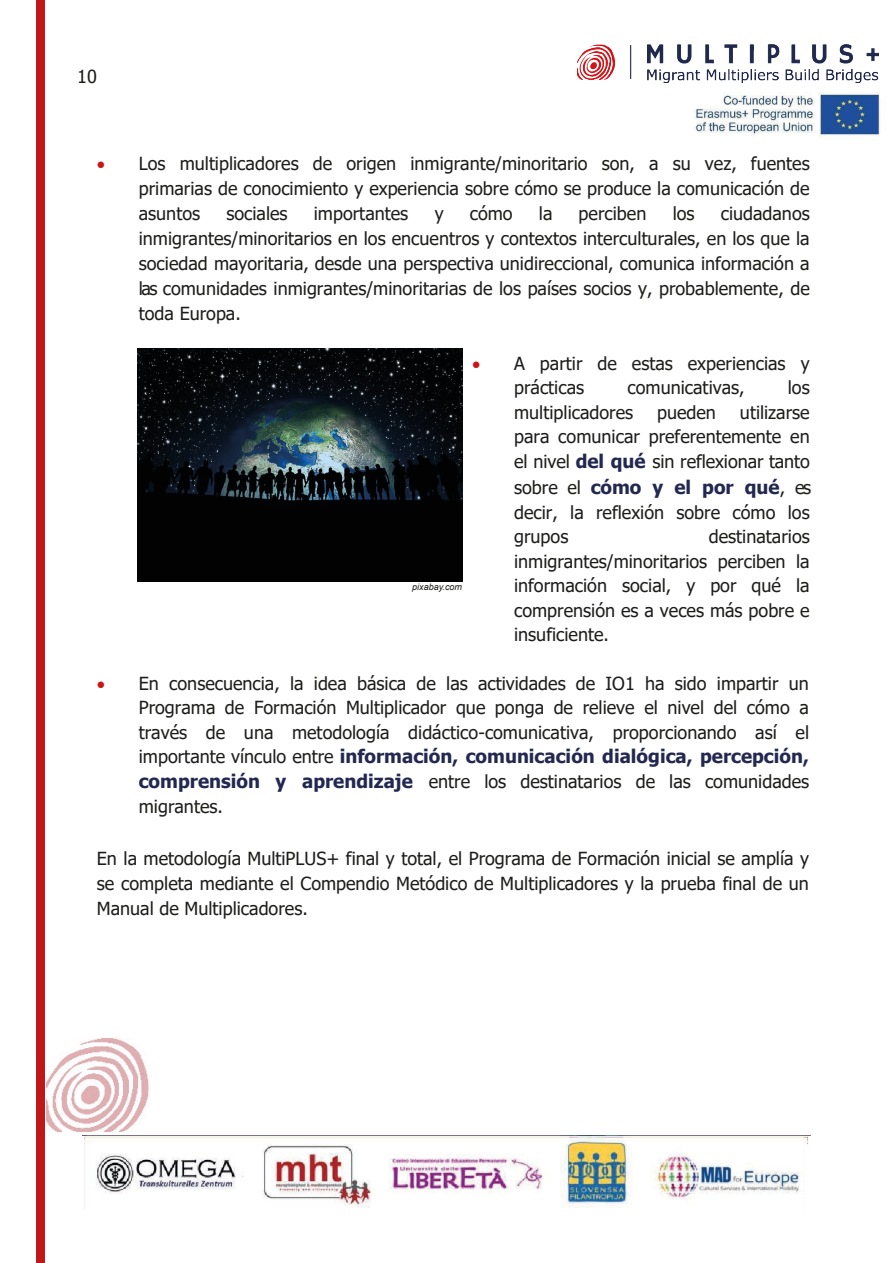
<style>
.page{position:relative;width:893px;height:1263px;background:#fff}
.page>*{position:absolute;margin:0;border:0;box-sizing:border-box;transform-origin:0 0}
.t1{font:700 18.75px "Tahoma";color:#22284f}
.t2{font:18px/25px "Tahoma";color:#1d1d1b;text-align:justify}
.t3{font:italic 9px "Arial";color:#1d1d1b}
.s1{color:#cc1517}
.s2{font-weight:700;font-size:18.75px;color:#22284f}
.s3{font-weight:400;font-size:18px;color:#1d1d1b}
</style>
<div class="page">
<img style="left:83px;top:1135px;width:727px;height:73px">
<img style="left:46px;top:1038px;width:103px;height:93px">
<div style="left:36px;top:0;width:9px;height:1263px;background:#c11718"></div>
<img style="left:577px;top:44px;width:301px;height:38px">
<img style="left:692px;top:92px;width:188px;height:46px">
<img style="left:137px;top:349px;width:325px;height:232px">
<p class="t2" style="left:77px;top:63px;width:21px">10</p>
<p class="t2" style="left:139px;top:152px;width:672px;text-indent:-42px"><span class="s1">•</span> Los multiplicadores de origen inmigrante/minoritario son, a su vez, fuentes primarias de conocimiento y experiencia sobre cómo se produce la comunicación de asuntos</p>
<p class="t2" style="left:226px;top:202px;width:63px">sociales</p>
<p class="t2" style="left:314px;top:202px;width:96px">importantes</p>
<p class="t2" style="left:435px;top:202px;width:10px">y</p>
<p class="t2" style="left:470px;top:202px;width:44px">cómo</p>
<p class="t2" style="left:539px;top:202px;width:15px">la</p>
<p class="t2" style="left:579px;top:202px;width:69px">perciben</p>
<p class="t2" style="left:673px;top:202px;width:23px">los</p>
<p class="t2" style="left:139px;top:202px;width:673px;text-indent:582px">ciudadanos inmigrantes/minoritarios en los encuentros y contextos interculturales, en los que la sociedad mayoritaria, desde una perspectiva unidireccional, comunica información a las comunidades inmigrantes/minoritarias de los países socios y, probablemente, de toda Europa.</p>
<p class="t2" style="left:514px;top:352px;width:297px;line-height:24.5px;text-indent:-42px"><span class="s1">•</span> A partir de estas experiencias y prácticas</p>
<p class="t2" style="left:627px;top:376px;width:119px">comunicativas,</p>
<p class="t2" style="left:788px;top:376px;width:23px">los</p>
<p class="t2" style="left:514px;top:400px;width:121px">multiplicadores</p>
<p class="t2" style="left:657px;top:400px;width:60px">pueden</p>
<p class="t2" style="left:514px;top:401px;width:297px;text-indent:226px">utilizarse para comunicar preferentemente en el nivel <span class="s2">del qué</span> sin reflexionar tanto</p>
<p class="t1" style="left:514px;top:474px;width:299px"><span class="s3">sobre el</span> cómo y el por qué<span class="s3">, es</span></p>
<p class="t2" style="left:514px;top:501px;width:297px;line-height:24.6px">decir, la reflexión sobre cómo los grupos</p>
<p class="t2" style="left:514px;top:525px;width:297px;line-height:24.6px;text-indent:195px">destinatarios inmigrantes/minoritarios perciben la información social, y por qué la comprensión es a veces más pobre e insuficiente.</p>
<p class="t2" style="left:139px;top:673px;width:672px;line-height:24.2px;text-indent:-42px"><span class="s1">•</span> En consecuencia, la idea básica de las actividades de IO1 ha sido impartir un Programa de Formación Multiplicador que ponga de relieve el nivel del cómo a través de una metodología didáctico-comunicativa, proporcionando así el</p>
<p class="t1" style="left:139px;top:743px;width:672px"><span class="s3">importante vínculo entre</span> información, comunicación dialógica, percepción,</p>
<p class="t2" style="left:139px;top:771px;width:672px;line-height:24.5px"><span class="s2">comprensión y aprendizaje</span> entre los destinatarios de las comunidades migrantes.</p>
<p class="t2" style="left:97px;top:847px;width:714px">En la metodología MultiPLUS+ final y total, el Programa de Formación inicial se amplía y se completa mediante el Compendio Metódico de Multiplicadores y la prueba final de un Manual de Multiplicadores.</p>
<p class="t3" style="left:412px;top:581px;width:51px">pixabay.com</p>
</div>
